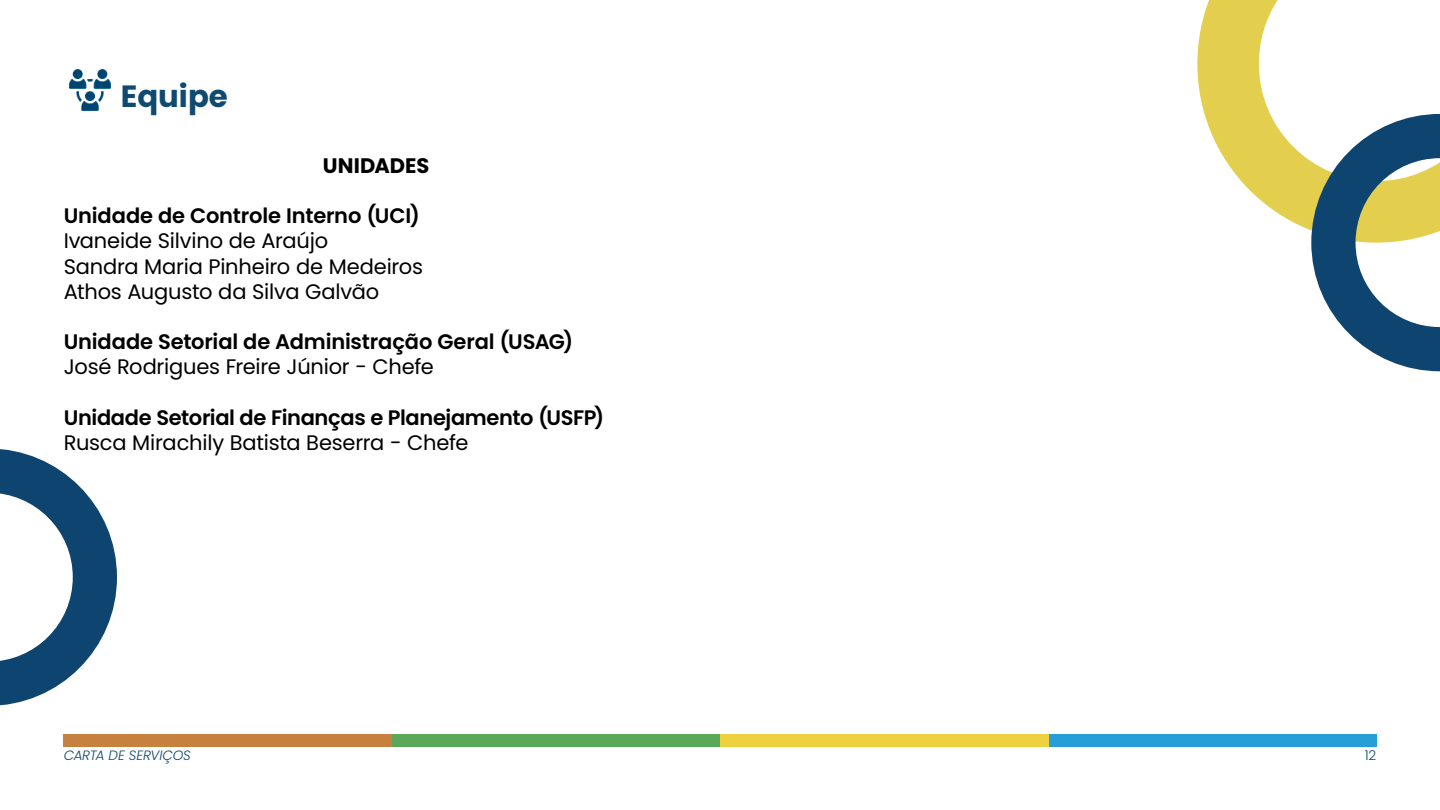
<style>
.page{position:relative;width:1440px;height:810px;background:#fff}
.page>*{position:absolute;margin:0;border:0;box-sizing:border-box;transform-origin:0 0}
.t1{font:700 30.75px "Poppins";color:#0f4b70}
.t2{font:21px/25.2px "Poppins";letter-spacing:-.01em;color:#000}
.t3{font:600 21px "Poppins";letter-spacing:-.01em;color:#000}
.t4{font:700 21px "Poppins";color:#000}
.t5{font:italic 300 13.5px "Poppins";letter-spacing:-.015em;color:#10456f}
.t6{font:300 13.5px "Poppins";color:#0f4b70}
</style>
<div class="page">
<div style="left:1048px;top:734px;width:328px;height:12px;background:#269ed7"></div>
<div style="left:720px;top:734px;width:328px;height:12px;background:#eed13e"></div>
<div style="left:392px;top:734px;width:328px;height:12px;background:#5ba85b"></div>
<div style="left:64px;top:734px;width:328px;height:12px;background:#c6813f"></div>
<img style="left:69px;top:69px;width:42px;height:42px">
<svg style="left:1197px;top:0;width:243px;height:231px"></svg>
<svg style="left:0;top:449px;width:117px;height:257px"></svg>
<svg style="left:1311px;top:114px;width:129px;height:257px"></svg>
<h1 class="t1" style="left:121px;top:78px;width:109px">Equipe</h1>
<p class="t4" style="left:323px;top:153px;width:108px">UNIDADES</p>
<p class="t3" style="left:64px;top:204px;width:358px">Unidade de Controle Interno (UCI)</p>
<p class="t2" style="left:64px;top:229px;width:361px">Ivaneide Silvino de Araújo<br>Sandra Maria Pinheiro de Medeiros<br>Athos Augusto da Silva Galvão</p>
<p class="t3" style="left:64px;top:330px;width:511px">Unidade Setorial de Administração Geral (USAG)</p>
<p class="t2" style="left:64px;top:355px;width:372px">José Rodrigues Freire Júnior - Chefe</p>
<p class="t3" style="left:64px;top:405px;width:542px">Unidade Setorial de Finanças e Planejamento (USFP)</p>
<p class="t2" style="left:64px;top:430px;width:406px">Rusca Mirachily Batista Beserra - Chefe</p>
<p class="t5" style="left:64px;top:748px;width:129px">CARTA DE SERVIÇOS</p>
<p class="t6" style="left:1365px;top:748px;width:13px">12</p>
</div>
